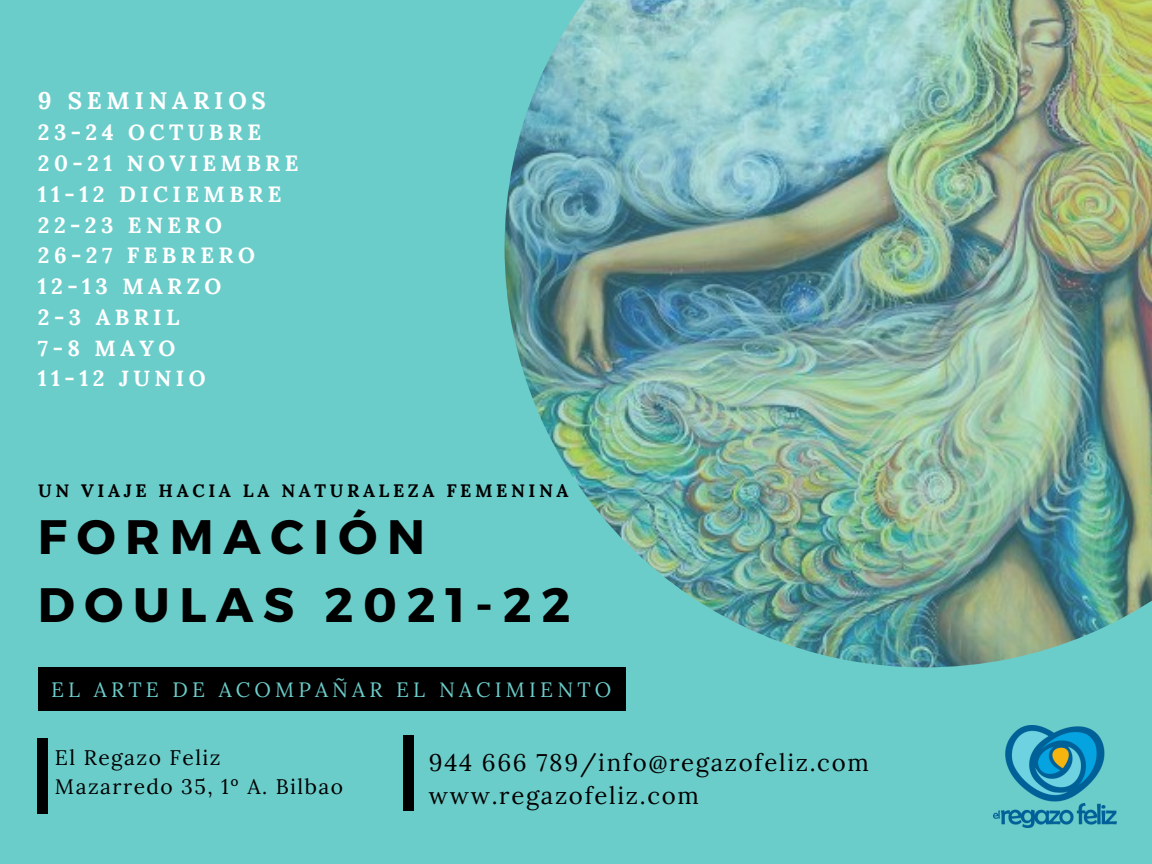
<style>
.page{position:relative;width:1152px;height:864px;background:#6bcdca}
.page>*{position:absolute;margin:0;border:0;box-sizing:border-box;transform-origin:0 0}
.t1{font:700 48.3px/67.5px "Montserrat";letter-spacing:.2em;color:#000}
.t2{font:24px "Lora";letter-spacing:.07em;color:#000}
.t3{font:700 24px "Lora";letter-spacing:.2em;color:#fff}
.t4{font:700 22px "Lora";letter-spacing:.2em;color:#fff}
.t5{font:21px "Lora";letter-spacing:.07em;color:#000}
.t6{font:20.8px "Lora";letter-spacing:.2em;color:#6bcdca}
.t7{font:700 18px "Lora";letter-spacing:.2em;color:#000}
</style>
<div class="page">
<img style="left:505px;top:0;width:647px;height:667px">
<div style="left:38px;top:667px;width:587px;height:44px;background:#000"></div>
<div style="left:403px;top:736px;width:10px;height:75px;background:#000"></div>
<img style="left:994px;top:725px;width:122px;height:103px">
<div style="left:38px;top:739px;width:10px;height:75px;background:#000"></div>
<p class="t3" style="left:38px;top:85px;width:230px">9 SEMINARIOS</p>
<p class="t4" style="left:38px;top:118px;width:225px">23-24 OCTUBRE</p>
<p class="t4" style="left:38px;top:149px;width:262px">20-21 NOVIEMBRE</p>
<p class="t4" style="left:38px;top:180px;width:245px">11-12 DICIEMBRE</p>
<p class="t4" style="left:38px;top:210px;width:186px">22-23 ENERO</p>
<p class="t4" style="left:38px;top:241px;width:219px">26-27 FEBRERO</p>
<p class="t4" style="left:38px;top:272px;width:185px">12-13 MARZO</p>
<p class="t4" style="left:38px;top:303px;width:143px">2-3 ABRIL</p>
<p class="t4" style="left:38px;top:333px;width:139px">7-8 MAYO</p>
<p class="t4" style="left:38px;top:364px;width:169px">11-12 JUNIO</p>
<p class="t7" style="left:38px;top:479px;width:532px">UN VIAJE HACIA LA NATURALEZA FEMENINA</p>
<p class="t1" style="left:38px;top:501px;width:534px">FORMACIÓN<br>DOULAS 2021-22</p>
<p class="t6" style="left:51px;top:676px;width:562px">EL ARTE DE ACOMPAÑAR EL NACIMIENTO</p>
<p class="t5" style="left:55px;top:744px;width:167px">El Regazo Feliz</p>
<p class="t5" style="left:55px;top:773px;width:290px">Mazarredo 35, 1º A. Bilbao</p>
<p class="t2" style="left:429px;top:746px;width:441px">944 666 789/info@regazofeliz.com</p>
<p class="t2" style="left:429px;top:779px;width:272px">www.regazofeliz.com</p>
</div>
